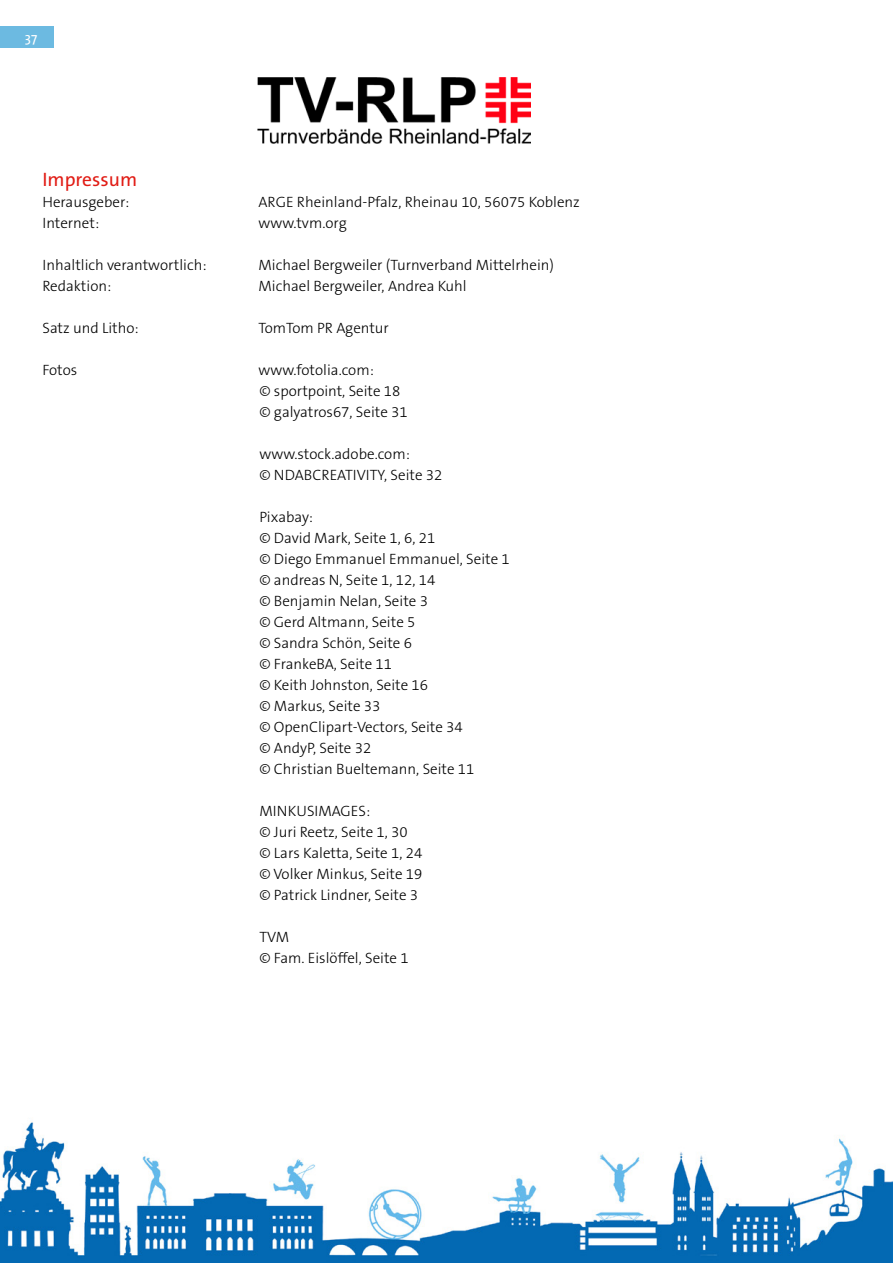
<style>
.page{position:relative;width:893px;height:1263px;background:#fff}
.page>*{position:absolute;margin:0;border:0;box-sizing:border-box;transform-origin:0 0}
.t1{font:19.5px "The Sans B5 Plain";color:#e11c15}
.Regular{font:300 15px "The Sans B3";color:#000}
.t2{font:13.5px "The Sans";color:#fff}
</style>
<div class="page">
<img style="left:0;top:1122px;width:893px;height:141px">
<div style="left:0;top:26px;width:54px;height:22px;background:#6cbae1"></div>
<img style="left:257px;top:77px;width:273px;height:67px">
<p class="t2" style="left:25px;top:26px;width:14px">37</p>
<p class="t1" style="left:43px;top:169px;width:96px">Impressum</p>
<p class="Regular" style="left:43px;top:194px;width:88px">Herausgeber:</p>
<p class="Regular" style="left:259px;top:194px;width:323px">ARGE Rheinland-Pfalz, Rheinau 10, 56075 Koblenz</p>
<p class="Regular" style="left:43px;top:215px;width:58px">Internet:</p>
<p class="Regular" style="left:259px;top:215px;width:90px">www.tvm.org</p>
<p class="Regular" style="left:43px;top:257px;width:166px">Inhaltlich verantwortlich:</p>
<p class="Regular" style="left:259px;top:257px;width:297px">Michael Bergweiler (Turnverband Mittelrhein)</p>
<p class="Regular" style="left:43px;top:278px;width:70px">Redaktion:</p>
<p class="Regular" style="left:259px;top:278px;width:210px">Michael Bergweiler, Andrea Kuhl</p>
<p class="Regular" style="left:43px;top:320px;width:98px">Satz und Litho:</p>
<p class="Regular" style="left:259px;top:320px;width:132px">TomTom PR Agentur</p>
<p class="Regular" style="left:43px;top:362px;width:36px">Fotos</p>
<p class="Regular" style="left:259px;top:362px;width:117px">www.fotolia.com:</p>
<p class="Regular" style="left:259px;top:383px;width:143px">© sportpoint, Seite 18</p>
<p class="Regular" style="left:259px;top:404px;width:150px">© galyatros67, Seite 31</p>
<p class="Regular" style="left:259px;top:446px;width:152px">www.stock.adobe.com:</p>
<p class="Regular" style="left:259px;top:467px;width:184px">© NDABCREATIVITY, Seite 32</p>
<p class="Regular" style="left:259px;top:509px;width:55px">Pixabay:</p>
<p class="Regular" style="left:259px;top:530px;width:177px">© David Mark, Seite 1, 6, 21</p>
<p class="Regular" style="left:259px;top:551px;width:252px">© Diego Emmanuel Emmanuel, Seite 1</p>
<p class="Regular" style="left:259px;top:572px;width:177px">© andreas N, Seite 1, 12, 14</p>
<p class="Regular" style="left:259px;top:593px;width:170px">© Benjamin Nelan, Seite 3</p>
<p class="Regular" style="left:259px;top:614px;width:158px">© Gerd Altmann, Seite 5</p>
<p class="Regular" style="left:259px;top:635px;width:154px">© Sandra Schön, Seite 6</p>
<p class="Regular" style="left:259px;top:656px;width:134px">© FrankeBA, Seite 11</p>
<p class="Regular" style="left:259px;top:677px;width:170px">© Keith Johnston, Seite 16</p>
<p class="Regular" style="left:259px;top:698px;width:122px">© Markus, Seite 33</p>
<p class="Regular" style="left:259px;top:719px;width:205px">© OpenClipart-Vectors, Seite 34</p>
<p class="Regular" style="left:259px;top:740px;width:113px">© AndyP, Seite 32</p>
<p class="Regular" style="left:259px;top:761px;width:217px">© Christian Bueltemann, Seite 11</p>
<p class="Regular" style="left:259px;top:803px;width:112px">MINKUSIMAGES:</p>
<p class="Regular" style="left:259px;top:824px;width:150px">© Juri Reetz, Seite 1, 30</p>
<p class="Regular" style="left:259px;top:845px;width:164px">© Lars Kaletta, Seite 1, 24</p>
<p class="Regular" style="left:259px;top:866px;width:164px">© Volker Minkus, Seite 19</p>
<p class="Regular" style="left:259px;top:887px;width:160px">© Patrick Lindner, Seite 3</p>
<p class="Regular" style="left:259px;top:929px;width:31px">TVM</p>
<p class="Regular" style="left:259px;top:950px;width:151px">© Fam. Eislöffel, Seite 1</p>
</div>
